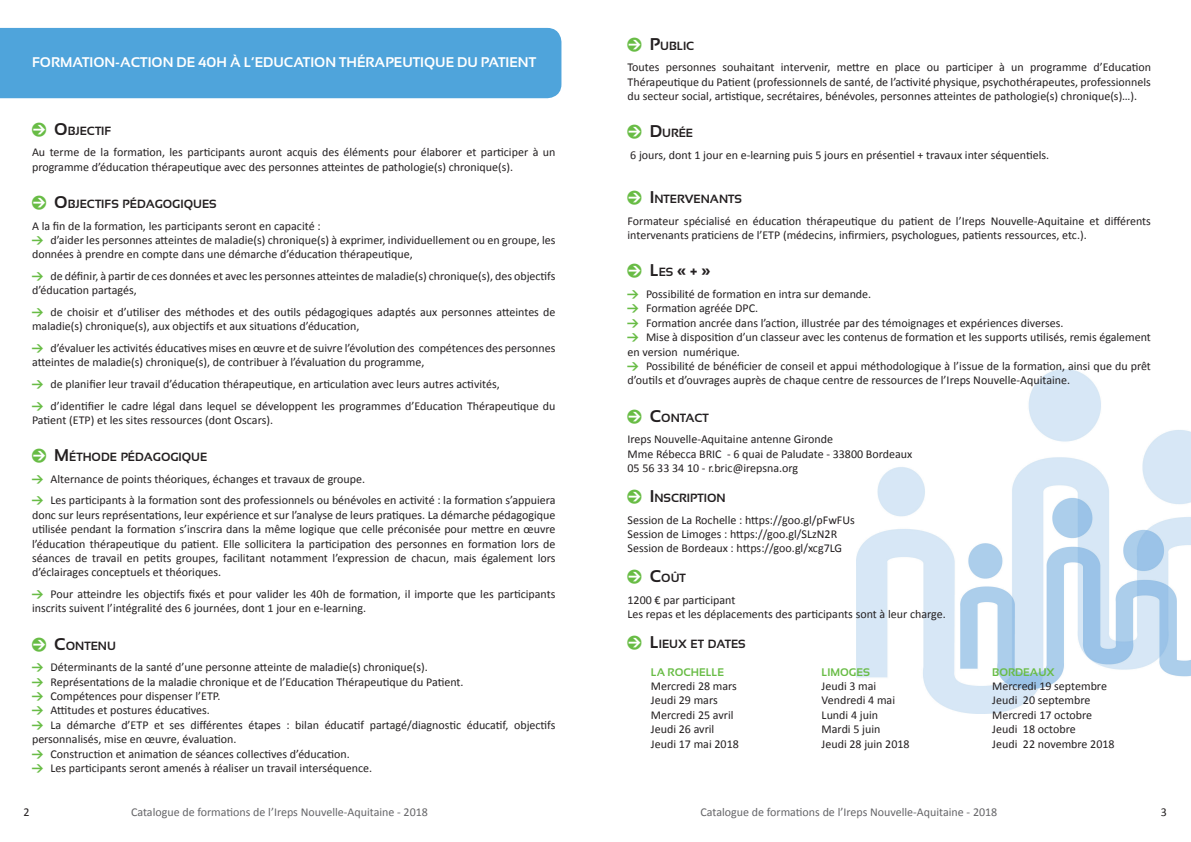
<style>
.page{position:relative;width:1191px;height:842px;background:#fff}
.page>*{position:absolute;margin:0;border:0;box-sizing:border-box;transform-origin:0 0}
.t1{font:700 17px "Sansation";color:#231f20}
.t2{font:700 14px "Sansation";color:#fff}
.t3{font:12px/14.4px "Calibri";color:#231f20}
.t4{font:12px "Calibri";color:#656568}
.t5{font:700 11.9px "Sansation";color:#231f20}
.t6{font:700 11px "Sansation";color:#68bc45}
.s1{font-family:"Pointers";font-weight:400;font-size:18px;color:#68bc45}
.s2{font-size:17px}
.s3{font-family:"Pointers";color:#68bc45}
.s4{font-size:11.9px}
</style>
<div class="page">
<img style="left:856px;top:369px;width:335px;height:344px">
<div style="left:0;top:28px;width:561px;height:70px;background:#4fa4db"></div>
<p class="t2" style="left:32px;top:54px;width:505px">FORMATION-ACTION DE 40H À L’EDUCATION THÉRAPEUTIQUE DU PATIENT</p>
<p class="t5" style="left:32px;top:124px;width:81px"><span class="s1">0</span> <span class="s2">O</span>BJECTIF</p>
<p class="t3" style="left:32px;top:145px;width:525px">Au terme de la formation, les participants auront acquis des éléments pour élaborer et participer à un programme d’éducation thérapeutique avec des personnes atteintes de pathologie(s) chronique(s).</p>
<p class="t5" style="left:32px;top:197px;width:186px"><span class="s1">0</span> <span class="s2">O</span>BJECTIFS PÉDAGOGIQUES</p>
<p class="t3" style="left:32px;top:218px;width:525px">A la fin de la formation, les participants seront en capacité :<br><span class="s3">1</span> d’aider les personnes atteintes de maladie(s) chronique(s) à exprimer, individuellement ou en groupe, les données à prendre en compte dans une démarche d’éducation thérapeutique,</p>
<p class="t3" style="left:32px;top:269px;width:525px"><span class="s3">1</span> de définir, à partir de ces données et avec les personnes atteintes de maladie(s) chronique(s), des objectifs d’éducation partagés,</p>
<p class="t3" style="left:32px;top:305px;width:525px"><span class="s3">1</span> de choisir et d’utiliser des méthodes et des outils pédagogiques adaptés aux personnes atteintes de maladie(s) chronique(s), aux objectifs et aux situations d’éducation,</p>
<p class="t3" style="left:32px;top:341px;width:525px"><span class="s3">1</span> d’évaluer les activités éducatives mises en œuvre et de suivre l’évolution des compétences des personnes atteintes de maladie(s) chronique(s), de contribuer à l’évaluation du programme,</p>
<p class="t3" style="left:32px;top:373px;width:525px;line-height:21.6px"><span class="s3">1</span> de planifier leur travail d’éducation thérapeutique, en articulation avec leurs autres activités,<br><span class="s3">1</span> d’identifier le cadre légal dans lequel se développent les programmes d’Education Thérapeutique du</p>
<p class="t3" style="left:32px;top:413px;width:242px">Patient (ETP) et les sites ressources (dont Oscars).</p>
<p class="t5" style="left:32px;top:450px;width:177px"><span class="s1">0</span> <span class="s2">M</span>ÉTHODE PÉDAGOGIQUE</p>
<p class="t3" style="left:32px;top:468px;width:525px;line-height:21.6px"><span class="s3">1</span> Alternance de points théoriques, échanges et travaux de groupe.<br><span class="s3">1</span> Les participants à la formation sont des professionnels ou bénévoles en activité : la formation s’appuiera</p>
<p class="t3" style="left:32px;top:508px;width:525px;text-align:justify">donc sur leurs représentations, leur expérience et sur l’analyse de leurs pratiques. La démarche pédagogique utilisée pendant la formation s’inscrira dans la même logique que celle préconisée pour mettre en œuvre l’éducation thérapeutique du patient. Elle sollicitera la participation des personnes en formation lors de séances de travail en petits groupes, facilitant notamment l’expression de chacun, mais également lors d’éclairages conceptuels et théoriques.</p>
<p class="t3" style="left:32px;top:587px;width:525px"><span class="s3">1</span> Pour atteindre les objectifs fixés et pour valider les 40h de formation, il importe que les participants inscrits suivent l’intégralité des 6 journées, dont 1 jour en e-learning.</p>
<p class="t5" style="left:32px;top:639px;width:85px"><span class="s1">0</span> <span class="s2">C</span>ONTENU</p>
<p class="t3" style="left:32px;top:660px;width:525px"><span class="s3">1</span> Déterminants de la santé d’une personne atteinte de maladie(s) chronique(s).<br><span class="s3">1</span> Représentations de la maladie chronique et de l’Education Thérapeutique du Patient.<br><span class="s3">1</span> Compétences pour dispenser l’ETP.<br><span class="s3">1</span> Attitudes et postures éducatives.<br><span class="s3">1</span> La démarche d’ETP et ses différentes étapes : bilan éducatif partagé/diagnostic éducatif, objectifs personnalisés, mise en œuvre, évaluation.<br><span class="s3">1</span> Construction et animation de séances collectives d’éducation.<br><span class="s3">1</span> Les participants seront amenés à réaliser un travail interséquence.</p>
<p class="t5" style="left:627px;top:39px;width:68px"><span class="s1">0</span> <span class="s2">P</span>UBLIC</p>
<p class="t3" style="left:627px;top:60px;width:525px;text-align:justify">Toutes personnes souhaitant intervenir, mettre en place ou participer à un programme d’Education Thérapeutique du Patient (professionnels de santé, de l’activité physique, psychothérapeutes, professionnels du secteur social, artistique, secrétaires, bénévoles, personnes atteintes de pathologie(s) chronique(s)…).</p>
<p class="t5" style="left:627px;top:126px;width:67px"><span class="s1">0</span> <span class="s2">D</span>URÉE</p>
<p class="t3" style="left:630px;top:148px;width:420px">6 jours, dont 1 jour en e-learning puis 5 jours en présentiel + travaux inter séquentiels.</p>
<p class="t5" style="left:627px;top:192px;width:116px"><span class="s1">0</span> <span class="s2">I</span> NTERVENANTS</p>
<p class="t3" style="left:627px;top:214px;width:525px">Formateur spécialisé en éducation thérapeutique du patient de l’Ireps Nouvelle-Aquitaine et différents intervenants praticiens de l’ETP (médecins, infirmiers, psychologues, patients ressources, etc.).</p>
<h1 class="t1" style="left:627px;top:261px;width:84px"><span class="s1">0</span> L<span class="s4">ES</span> « + »</h1>
<p class="t3" style="left:627px;top:287px;width:525px"><span class="s3">1</span> Possibilité de formation en intra sur demande.<br><span class="s3">1</span> Formation agréée DPC.<br><span class="s3">1</span> Formation ancrée dans l’action, illustrée par des témoignages et expériences diverses.<br><span class="s3">1</span> Mise à disposition d’un classeur avec les contenus de formation et les supports utilisés, remis également en version numérique.<br><span class="s3">1</span> Possibilité de bénéficier de conseil et appui méthodologique à l’issue de la formation, ainsi que du prêt d’outils et d’ouvrages auprès de chaque centre de ressources de l’Ireps Nouvelle-Aquitaine.</p>
<p class="t5" style="left:627px;top:411px;width:83px"><span class="s1">0</span> <span class="s2">C</span>ONTACT</p>
<p class="t3" style="left:627px;top:432px;width:286px">Ireps Nouvelle-Aquitaine antenne Gironde<br>Mme Rébecca BRIC - 6 quai de Paludate - 33800 Bordeaux<br>05 56 33 34 10 - r.bric@irepsna.org</p>
<p class="t5" style="left:627px;top:491px;width:100px"><span class="s1">0</span> <span class="s2">I</span> NSCRIPTION</p>
<p class="t3" style="left:627px;top:512px;width:229px">Session de La Rochelle : https://goo.gl/pFwFUs<br>Session de Limoges : https://goo.gl/SLzN2R<br>Session de Bordeaux : https://goo.gl/xcg7LG</p>
<p class="t5" style="left:627px;top:572px;width:60px"><span class="s1">0</span> <span class="s2">C</span>OÛT</p>
<p class="t3" style="left:627px;top:593px;width:320px">1200 € par participant<br>Les repas et les déplacements des participants sont à leur charge.</p>
<p class="t5" style="left:627px;top:638px;width:120px"><span class="s1">0</span> <span class="s2">L</span> IEUX ET DATES</p>
<p class="t6" style="left:651px;top:665px;width:75px">LA ROCHELLE</p>
<p class="t3" style="left:651px;top:679px;width:89px">Mercredi 28 mars<br>Jeudi 29 mars<br>Mercredi 25 avril<br>Jeudi 26 avril<br>Jeudi 17 mai 2018</p>
<p class="t6" style="left:821px;top:665px;width:50px">LIMOGES</p>
<p class="t3" style="left:821px;top:679px;width:90px">Jeudi 3 mai<br>Vendredi 4 mai<br>Lundi 4 juin<br>Mardi 5 juin<br>Jeudi 28 juin 2018</p>
<p class="t6" style="left:992px;top:665px;width:64px">BORDEAUX</p>
<p class="t3" style="left:992px;top:679px;width:124px">Mercredi 19 septembre<br>Jeudi 20 septembre<br>Mercredi 17 octobre<br>Jeudi 18 octobre<br>Jeudi 22 novembre 2018</p>
<p class="t3" style="left:23px;top:805px;width:8px">2</p>
<p class="t4" style="left:131px;top:805px;width:298px">Catalogue de formations de l’Ireps Nouvelle-Aquitaine - 2018</p>
<p class="t4" style="left:700px;top:805px;width:298px">Catalogue de formations de l’Ireps Nouvelle-Aquitaine - 2018</p>
<p class="t3" style="left:1161px;top:805px;width:8px">3</p>
</div>
